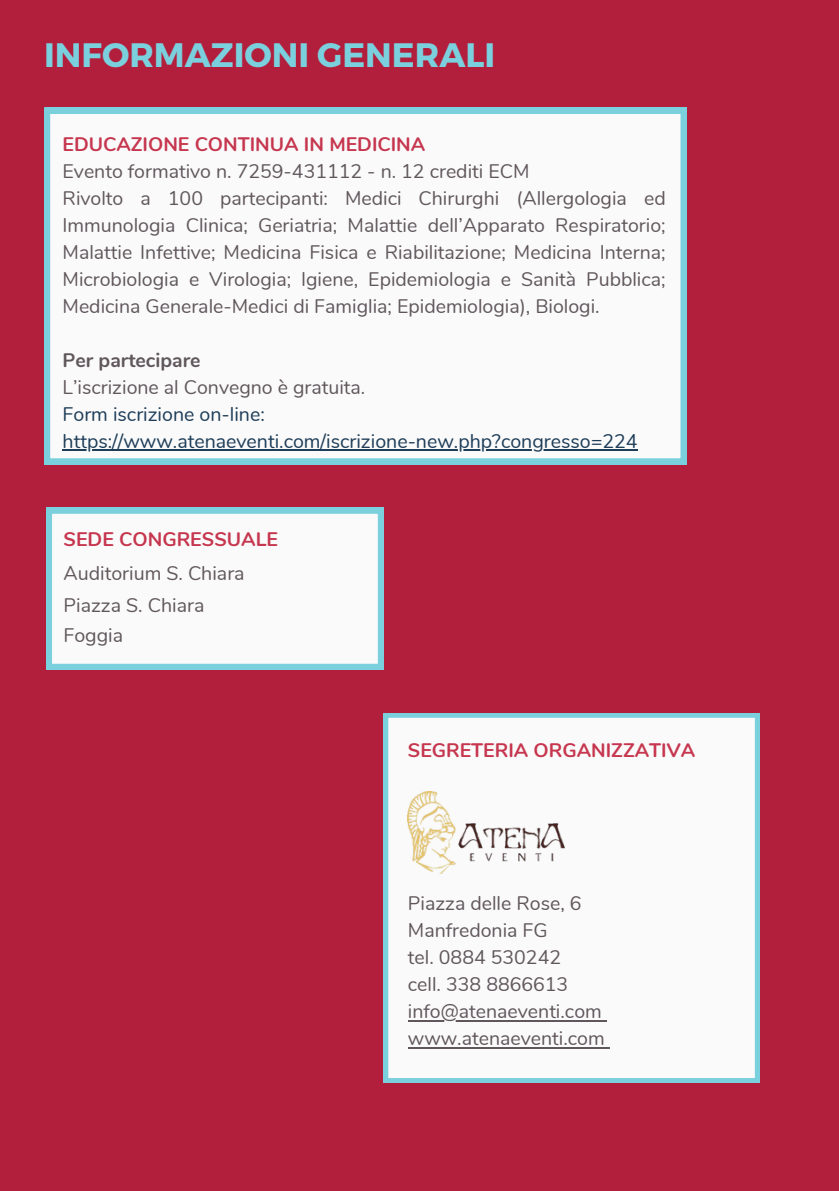
<style>
.page{position:relative;width:839px;height:1191px;background:#fff}
.page>*{position:absolute;margin:0;border:0;box-sizing:border-box;transform-origin:0 0}
.t1{font:700 34px "Montserrat";color:#7bd0de}
.t2{font:19.6px/27px "Nunito";color:#60575c}
.t3{font:19.6px/27px "Nunito";color:#1e3d58}
.t4{font:700 19.6px "Nunito";color:#c6364e}
.t5{font:700 19.6px "Nunito";color:#60575c}
</style>
<div class="page">
<div style="left:0;top:0;width:838px;height:1191px;background:#b21f3c"></div>
<div style="left:44px;top:108px;width:642px;height:356px;background:#fafafa"></div>
<hr style="left:63px;top:450px;width:574px;height:1px;background:#1e3d58">
<div style="left:384px;top:713px;width:375px;height:369px;background:#fafafa"></div>
<img style="left:408px;top:791px;width:156px;height:83px">
<hr style="left:408px;top:1020px;width:193px;height:1px;background:#60575c">
<hr style="left:408px;top:1047px;width:196px;height:1px;background:#60575c">
<svg style="left:46px;top:508px;width:338px;height:162px"></svg>
<h1 class="t1" style="left:44px;top:33px;width:452px">INFORMAZIONI GENERALI</h1>
<p class="t4" style="left:63px;top:131px;width:364px">EDUCAZIONE CONTINUA IN MEDICINA</p>
<p class="t2" style="left:63px;top:158px;width:604px">Evento formativo n. 7259-431112 - n. 12 crediti ECM<br>Rivolto a 100 partecipanti: Medici Chirurghi (Allergologia ed Immunologia Clinica; Geriatria; Malattie dell’Apparato Respiratorio; Malattie Infettive; Medicina Fisica e Riabilitazione; Medicina Interna; Microbiologia e Virologia; Igiene, Epidemiologia e Sanità Pubblica; Medicina Generale-Medici di Famiglia; Epidemiologia), Biologi.</p>
<p class="t5" style="left:63px;top:347px;width:139px">Per partecipare</p>
<p class="t2" style="left:63px;top:374px;width:304px">L’iscrizione al Convegno è gratuita.</p>
<p class="t3" style="left:63px;top:401px;width:576px">Form iscrizione on-line: https://www.atenaeventi.com/iscrizione-new.php?congresso=224</p>
<p class="t4" style="left:64px;top:526px;width:216px">SEDE CONGRESSUALE</p>
<p class="t2" style="left:64px;top:558px;width:182px;line-height:30.8px">Auditorium S. Chiara<br>Piazza S. Chiara<br>Foggia</p>
<p class="t4" style="left:408px;top:737px;width:289px">SEGRETERIA ORGANIZZATIVA</p>
<p class="t2" style="left:408px;top:890px;width:175px">Piazza delle Rose, 6</p>
<p class="t2" style="left:408px;top:917px;width:141px">Manfredonia FG</p>
<p class="t2" style="left:408px;top:944px;width:155px">tel. 0884 530242</p>
<p class="t2" style="left:408px;top:971px;width:162px">cell. 338 8866613</p>
<p class="t2" style="left:408px;top:998px;width:195px">info@atenaeventi.com</p>
<p class="t2" style="left:408px;top:1025px;width:198px">www.atenaeventi.com</p>
</div>
